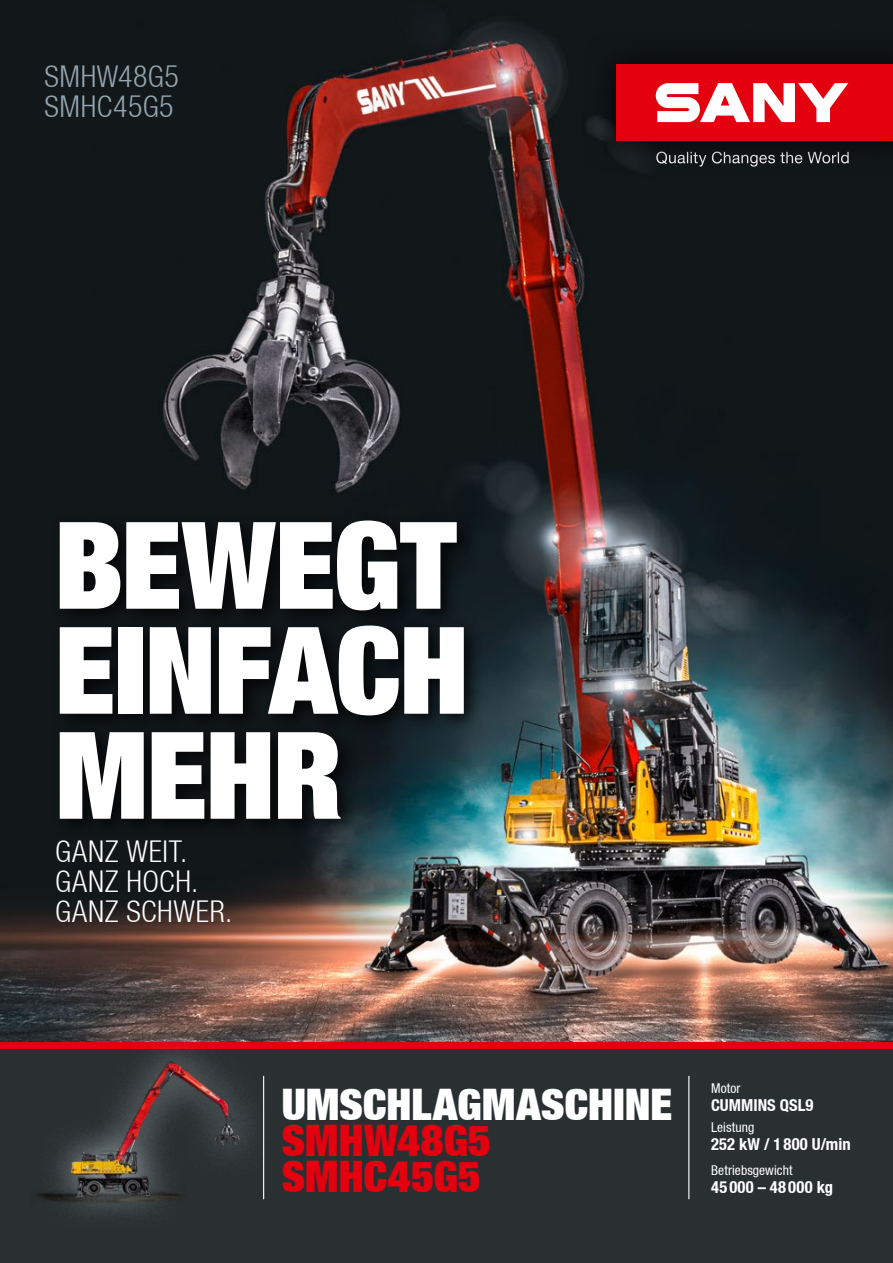
<style>
.page{position:relative;width:893px;height:1263px;background:#fff}
.page>*{position:absolute;margin:0;border:0;box-sizing:border-box;transform-origin:0 0}
.t1{font:900 120px/105px "Context Reprise Extra Black S Si Extra";letter-spacing:-.01em;color:#fff;text-align:justify}
.t2{font:900 43.5px "Context Reprise Extra Black S Si Extra";color:#fff}
.t3{font:900 43.5px/36px "Context Reprise Extra Black S Si Extra";color:#e3000f}
.t4{font:700 30px/30px "Context Reprise Light Cond S Si";letter-spacing:.02em;color:#fff}
.t5{font:700 30px/30px "Context Reprise Light Cond S Si";letter-spacing:.015em;color:#95a6b0}
.t6{font:700 condensed 16.5px "Context Reprise Condensed S Si";letter-spacing:.01em;color:#fff}
.t7{font:13.5px "Context Reprise Condensed S Si Condensed";letter-spacing:.01em;color:#fff}
</style>
<div class="page">
<img style="left:0;top:0;width:893px;height:1042px">
<div style="left:0;top:1048px;width:893px;height:215px;background:#2a3032"></div>
<hr style="left:688px;top:1076px;width:1px;height:123px;background:#fff">
<div style="left:0;top:1042px;width:893px;height:6px;background:#e3000f"></div>
<div style="left:582px;top:29px;width:311px;height:146px;background:#000;opacity:.75"></div>
<div style="left:617px;top:64px;width:276px;height:76px;background:#e3000f"></div>
<svg style="left:656px;top:83px;width:192px;height:39px"></svg>
<div style="left:36px;top:1027px;width:239px;height:205px;background:#c8d3d9;opacity:.85"></div>
<div style="left:52px;top:511px;width:433px;height:327px;background:#000;opacity:.75"></div>
<h3 class="t5" style="left:45px;top:61px;width:136px">SMHW48G5<br>SMHC45G5</h3>
<h1 class="t1" style="left:55px;top:510px;width:415px">BEWEGT EINFACH MEHR</h1>
<h3 class="t4" style="left:55px;top:836px;width:179px">GANZ WEIT.<br>GANZ HOCH.<br>GANZ SCHWER.</h3>
<h2 class="t2" style="left:282px;top:1076px;width:392px">UMSCHLAGMASCHINE</h2>
<h2 class="t3" style="left:282px;top:1121px;width:210px">SMHW48G5<br>SMHC45G5</h2>
<p class="t7" style="left:711px;top:1080px;width:31px">Motor</p>
<p class="t6" style="left:711px;top:1095px;width:104px">CUMMINS QSL9</p>
<p class="t7" style="left:711px;top:1119px;width:45px">Leistung</p>
<p class="t6" style="left:711px;top:1133px;width:141px">252 kW / 1 800 U/min</p>
<p class="t7" style="left:711px;top:1162px;width:83px">Betriebsgewicht</p>
<p class="t6" style="left:711px;top:1176px;width:123px">45000 – 48000 kg</p>
</div>
